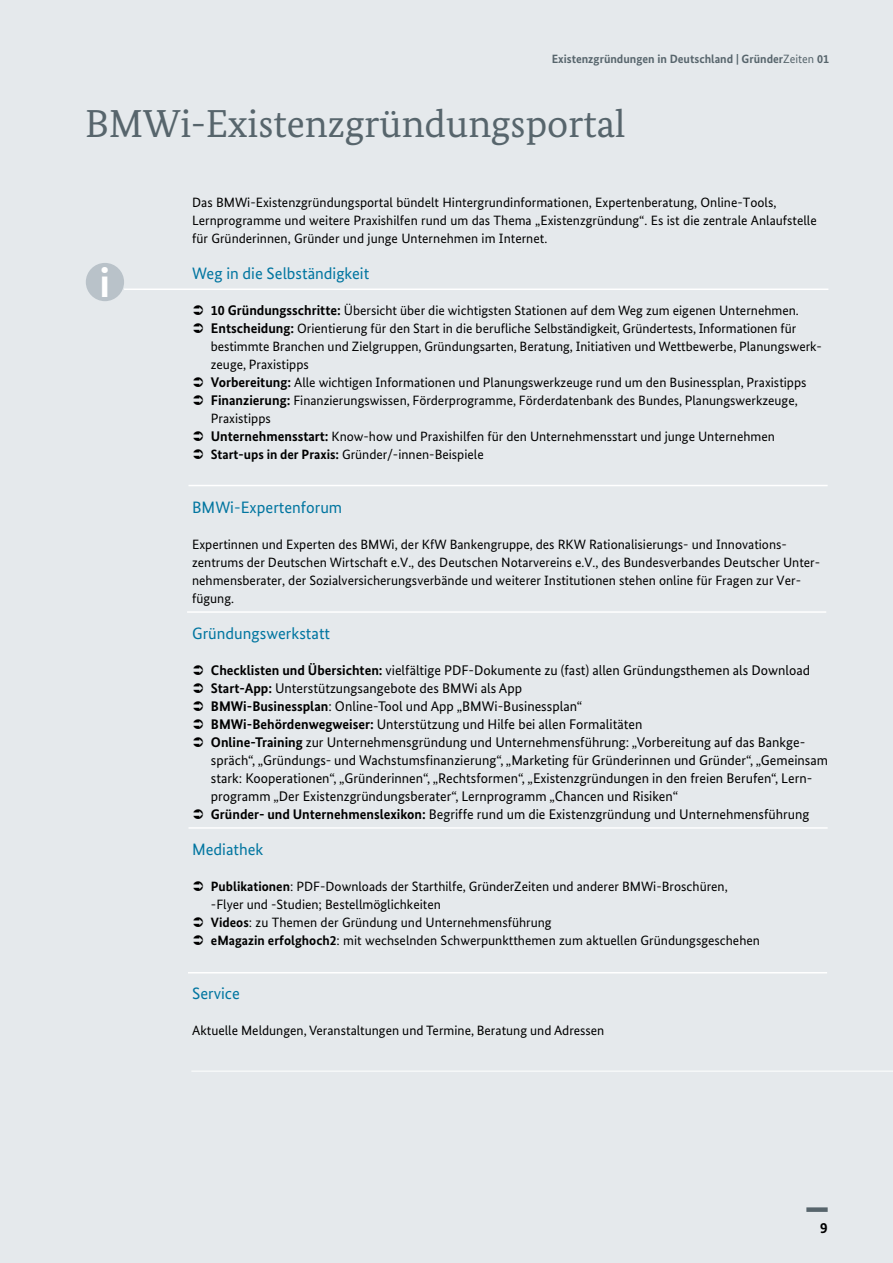
<style>
.page{position:relative;width:893px;height:1263px;background:#e5e9ec}
.page>*{position:absolute;margin:0;border:0;box-sizing:border-box;transform-origin:0 0}
.t1{font:700 42px "Bundes Sans";color:#fff}
.t2{font:39px "Bundes Serif";color:#57656c}
.t3{font:16.5px "Bundes Sans";color:#0075a0}
.t4{font:700 15px "Bundes Sans";color:#000}
.t5{font:13.95px/18px "Bundes Sans";color:#000}
.t6{font:13.5px/18px "Bundes Sans";color:#000}
.t7{font:700 12px "Bundes Sans";color:#57656c}
.s1{font-weight:400}
.s2{font-weight:700;font-size:13.95px}
.s3{font-weight:700}
</style>
<div class="page">
<div style="left:806px;top:1207px;width:22px;height:5px;background:#57656c"></div>
<hr style="left:191px;top:1071px;width:702px;height:1px;background:#fff">
<div style="left:86px;top:263px;width:38px;height:38px;background:#b9c2c9;border-radius:50%"></div>
<hr style="left:124px;top:288px;width:704px;height:2px;background:#fff">
<hr style="left:188px;top:485px;width:640px;height:1px;background:#fff">
<hr style="left:187px;top:611px;width:639px;height:2px;background:#fff">
<hr style="left:188px;top:827px;width:640px;height:2px;background:#fff">
<hr style="left:188px;top:972px;width:639px;height:1px;background:#fff">
<p class="t7" style="left:552px;top:52px;width:279px">Existenzgründungen in Deutschland | Gründer<span class="s1">Zeiten</span> 01</p>
<h2 class="t2" style="left:85px;top:99px;width:542px">BMWi-Existenzgründungsportal</h2>
<h1 class="t1" style="left:100px;top:257px;width:12px">i</h1>
<p class="t6" style="left:192px;top:193px;width:626px">Das BMWi-Existenzgründungsportal bündelt Hintergrundinformationen, Expertenberatung, Online-Tools,<br>Lernprogramme und weitere Praxishilfen rund um das Thema „Existenzgründung“. Es ist die zentrale Anlaufstelle für Gründerinnen, Gründer und junge Unternehmen im Internet.</p>
<h3 class="t3" style="left:192px;top:263px;width:179px">Weg in die Selbständigkeit</h3>
<p class="t6" style="left:211px;top:301px;width:589px"><span class="s2">10 Gründungsschritte:</span> Übersicht über die wichtigsten Stationen auf dem Weg zum eigenen Unternehmen.</p>
<p class="t6" style="left:211px;top:319px;width:612px"><span class="s2">Entscheidung:</span> Orientierung für den Start in die berufliche Selbständigkeit, Gründertests, Informationen für bestimmte Branchen und Zielgruppen, Gründungsarten, Beratung, Initiativen und Wettbewerbe, Planungswerk&shy;zeuge, Praxistipps</p>
<p class="t6" style="left:211px;top:373px;width:597px"><span class="s2">Vorbereitung:</span> Alle wichtigen Informationen und Planungswerkzeuge rund um den Businessplan, Praxistipps</p>
<p class="t6" style="left:211px;top:391px;width:588px"><span class="s2">Finanzierung:</span> Finanzierungswissen, Förderprogramme, Förderdatenbank des Bundes, Planungswerkzeuge,<br>Praxistipps</p>
<p class="t6" style="left:211px;top:427px;width:566px"><span class="s2">Unternehmensstart:</span> Know-how und Praxishilfen für den Unternehmensstart und junge Unternehmen</p>
<p class="t6" style="left:211px;top:445px;width:274px"><span class="s3">Start-ups in der Praxis:</span> Gründer/-innen-Beispiele</p>
<h3 class="t3" style="left:192px;top:497px;width:152px">BMWi-Expertenforum</h3>
<p class="t6" style="left:192px;top:535px;width:630px">Expertinnen und Experten des BMWi, der KfW Bankengruppe, des RKW Rationalisierungs- und Innovations&shy;zentrums der Deutschen Wirtschaft e.V., des Deutschen Notarvereins e.V., des Bundesverbandes Deutscher Unter&shy;nehmensberater, der Sozialversicherungsverbände und weiterer Institutionen stehen online für Fragen zur Ver&shy;fügung.</p>
<h3 class="t3" style="left:192px;top:623px;width:139px">Gründungswerkstatt</h3>
<p class="t5" style="left:211px;top:661px;width:601px"><span class="s3">Checklisten und Übersichten:</span> vielfältige PDF-Dokumente zu (fast) allen Gründungsthemen als Download</p>
<p class="t5" style="left:211px;top:679px;width:313px"><span class="s3">Start-App:</span> Unterstützungsangebote des BMWi als App</p>
<p class="t5" style="left:211px;top:697px;width:373px"><span class="s3">BMWi-Businessplan</span>: Online-Tool und App „BMWi-Businessplan“</p>
<p class="t5" style="left:211px;top:715px;width:433px"><span class="s3">BMWi-Behördenwegweiser:</span> Unterstützung und Hilfe bei allen Formalitäten</p>
<p class="t5" style="left:211px;top:733px;width:619px"><span class="s3">Online-Training</span> zur Unternehmensgründung und Unternehmensführung: „Vorbereitung auf das Bankge&shy;spräch“, „Gründungs- und Wachstumsfinanzierung“, „Marketing für Gründerinnen und Gründer“, „Gemeinsam stark: Kooperationen“, „Gründerinnen“, „Rechtsformen“, „Existenzgründungen in den freien Berufen“, Lern&shy;programm „Der Existenzgründungsberater“, Lernprogramm „Chancen und Risiken“</p>
<p class="t5" style="left:211px;top:805px;width:600px"><span class="s3">Gründer- und Unternehmenslexikon:</span> Begriffe rund um die Existenzgründung und Unternehmensführung</p>
<h3 class="t3" style="left:192px;top:839px;width:73px">Mediathek</h3>
<p class="t6" style="left:211px;top:877px;width:518px"><span class="s3">Publikationen</span>: PDF-Downloads der Starthilfe, GründerZeiten und anderer BMWi-Broschüren, -Flyer und -Studien; Bestellmöglichkeiten</p>
<p class="t6" style="left:211px;top:913px;width:342px"><span class="s3">Videos</span>: zu Themen der Gründung und Unternehmensführung</p>
<p class="t6" style="left:211px;top:931px;width:551px"><span class="s3">eMagazin erfolghoch2</span>: mit wechselnden Schwerpunktthemen zum aktuellen Gründungsgeschehen</p>
<h3 class="t3" style="left:192px;top:983px;width:49px">Service</h3>
<p class="t6" style="left:192px;top:1021px;width:414px">Aktuelle Meldungen, Veranstaltungen und Termine, Beratung und Adressen</p>
<p class="t4" style="left:820px;top:1219px;width:9px">9</p>
</div>
